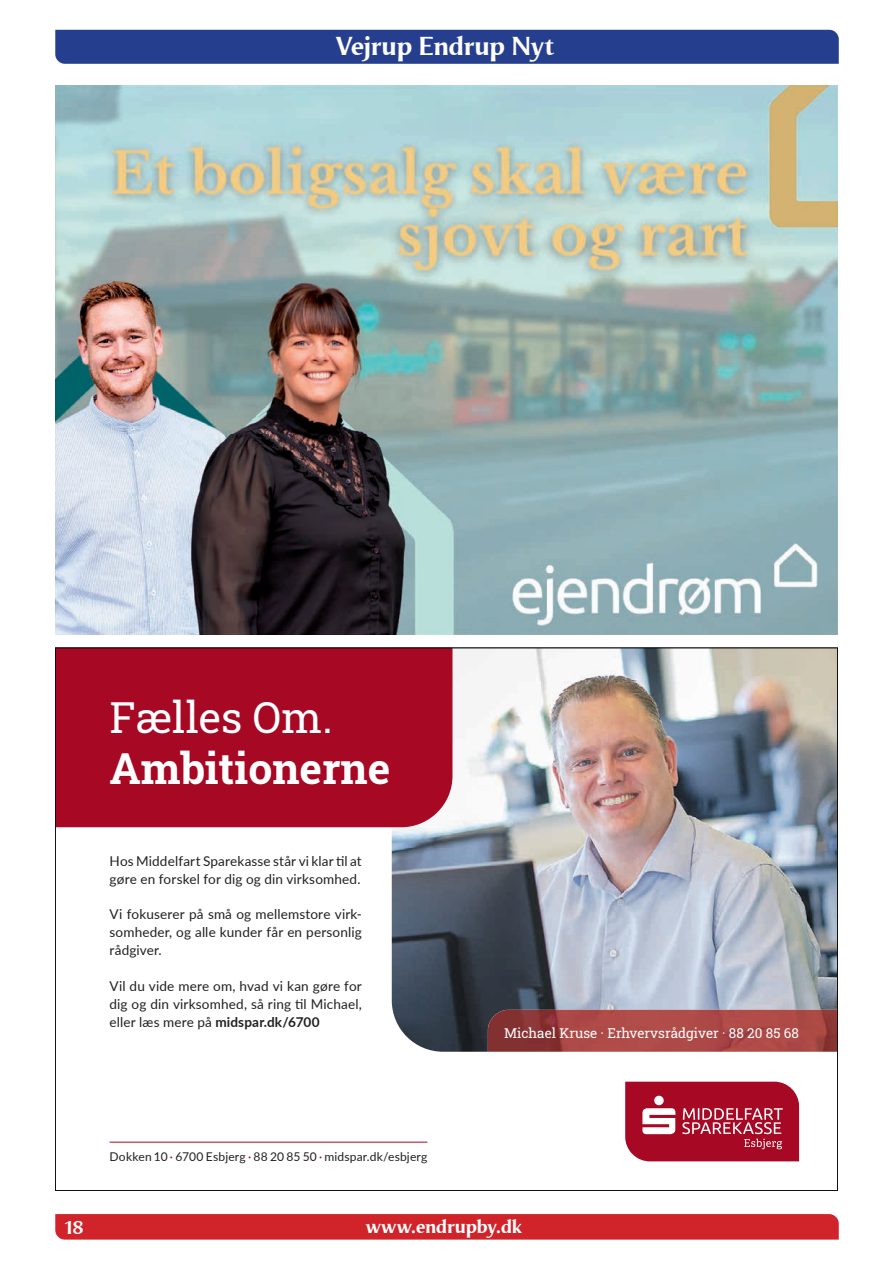
<style>
.page{position:relative;width:893px;height:1263px;background:#fff}
.page>*{position:absolute;margin:0;border:0;box-sizing:border-box;transform-origin:0 0}
.t1{font:700 42.75px "Roboto Slab";color:#fff}
.t2{font:42.75px "Roboto Slab";color:#fff}
.t3{font:700 27px "Odense";letter-spacing:-.015em;color:#fff}
.t4{font:700 19.5px "Odense";letter-spacing:-.01em;color:#fff}
.t5{font:13.5px/18.1px "Lato";letter-spacing:.01em;color:#231f20;text-align:justify}
.t6{font:13.5px "Roboto Slab";color:#fff}
.t7{font:12px "Lato";letter-spacing:.015em;color:#231f20}
.s1{font-weight:700}
.s2{color:#a70824}
</style>
<div class="page">
<img style="left:55px;top:648px;width:783px;height:543px">
<img style="left:55px;top:85px;width:783px;height:550px">
<div style="left:55px;top:30px;width:784px;height:34px;background:#253f8e"></div>
<div style="left:55px;top:1214px;width:784px;height:25px;background:#d1232a"></div>
<h2 class="t3" style="left:336px;top:31px;width:219px">Vejrup Endrup Nyt</h2>
<h1 class="t2" style="left:110px;top:688px;width:225px">Fælles Om.</h1>
<h1 class="t1" style="left:110px;top:739px;width:282px">Ambitionerne</h1>
<p class="t5" style="left:110px;top:851px;width:254px">Hos Middelfart Sparekasse står vi klar til at gøre en forskel for dig og din virksomhed.</p>
<p class="t5" style="left:110px;top:905px;width:254px">Vi fokuserer på små og mellemstore virk&shy;somheder, og alle kunder får en personlig rådgiver.</p>
<p class="t5" style="left:110px;top:976px;width:254px">Vil du vide mere om, hvad vi kan gøre for dig og din virksomhed, så ring til Michael, eller læs mere på <span class="s1">midspar.dk/ 6700</span></p>
<p class="t7" style="left:110px;top:1148px;width:319px">Dokken 10 <span class="s2">·</span> 6700 Esbjerg <span class="s2">·</span> 88 20 85 50 <span class="s2">·</span> midspar.dk/esbjerg</p>
<p class="t6" style="left:504px;top:1024px;width:296px">Michael Kruse · Erhvervsrådgiver · 88 20 85 68</p>
<h3 class="t4" style="left:63px;top:1217px;width:22px">18</h3>
<h3 class="t4" style="left:366px;top:1215px;width:158px">www.endrupby.dk</h3>
</div>
